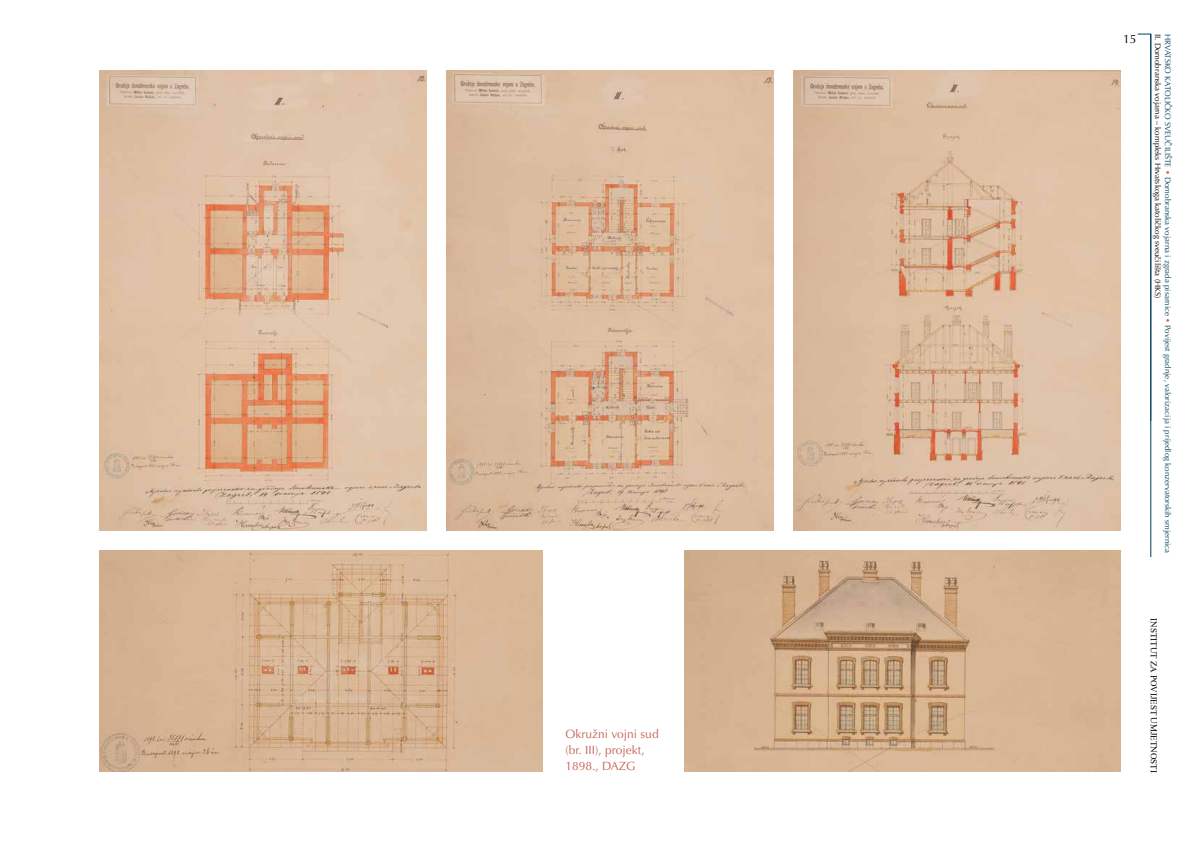
<style>
.page{position:relative;width:1191px;height:842px;background:#fff}
.page>*{position:absolute;margin:0;border:0;box-sizing:border-box;transform-origin:0 0}
.t1{font:12px/16px "Optima LT Pro";color:#c66356}
.t2{font:12px "Optima LT Pro";color:#000}
.t3{font:9px "Times New Roman";color:#000}
.t4{font:8px/9.8px "Optima LT Pro";color:#003f57}
.s1{color:#c66356}
.s2{color:#000}
</style>
<div class="page">
<svg style="left:1137px;top:34px;width:13px;height:1px"></svg>
<hr style="left:1150px;top:34px;width:1px;height:523px;background:#003f57">
<img style="left:446px;top:71px;width:327px;height:460px">
<img style="left:99px;top:551px;width:443px;height:220px">
<img style="left:793px;top:71px;width:327px;height:460px">
<img style="left:99px;top:71px;width:327px;height:460px">
<img style="left:684px;top:551px;width:436px;height:220px">
<h1 class="t1" style="left:565px;top:726px;width:95px">Okružni vojni sud (br. III), projekt,<br>1898., DAZG</h1>
<h1 class="t2" style="left:1123px;top:31px;width:15px">15</h1>
<p class="t4" style="left:1172px;top:34px;width:521px;rotate:90deg">HRVATSKO KATOLIČKO SVEUČILIŠTE <span class="s1">•</span> Domobranska vojarna i zgrada pisarnice <span class="s1">•</span> Povijest gradnje, valorizacija i prijedlog konzervatorskih smjernica<br><span class="s2">II. Domobranska vojarna – kompleks Hrvatskoga katoličkog sveučilišta (HKS)</span></p>
<p class="t3" style="left:1160px;top:618px;width:156px;rotate:90deg">INSTITUT ZA POVIJEST UMJETNOSTI</p>
</div>
